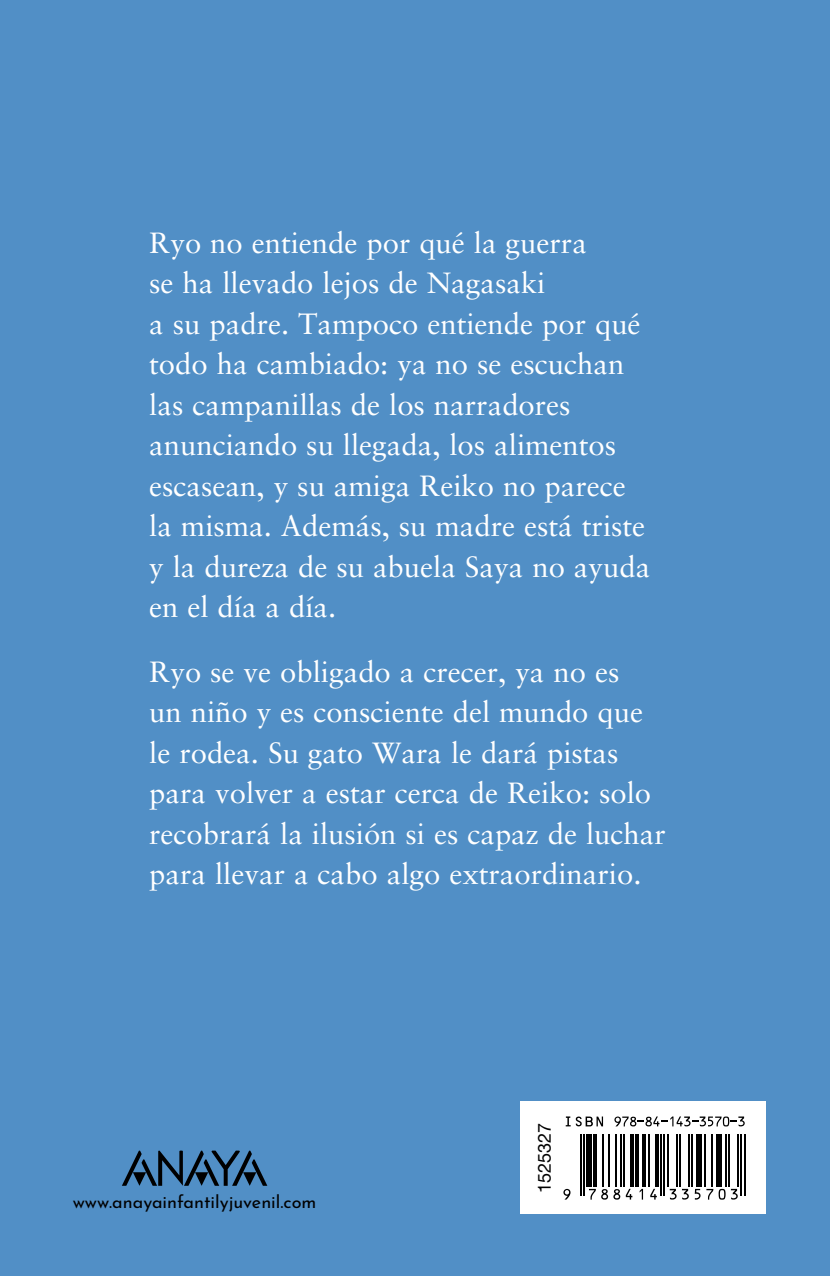
<style>
.page{position:relative;width:830px;height:1276px;background:#fff}
.page>*{position:absolute;margin:0;border:0;box-sizing:border-box;transform-origin:0 0}
.t1{font:29.25px/40.5px "Sabon LT Std";color:#fff}
.t2{font:18px "Josefin Sans";color:#000}
.t3{font:18px "Helvetica Neue LT Std";color:#000}
</style>
<div class="page">
<div style="left:0;top:0;width:829px;height:1276px;background:#518fc6"></div>
<svg style="left:122px;top:1150px;width:145px;height:35px"></svg>
<div style="left:520px;top:1101px;width:245px;height:113px;background:#fff"></div>
<hr style="left:579px;top:1134px;width:2px;height:61px;background:#000">
<hr style="left:583px;top:1134px;width:1px;height:61px;background:#000">
<div style="left:586px;top:1134px;width:5px;height:53px;background:#000"></div>
<hr style="left:593px;top:1134px;width:3px;height:53px;background:#000">
<hr style="left:602px;top:1134px;width:1px;height:53px;background:#000">
<hr style="left:607px;top:1134px;width:2px;height:53px;background:#000">
<hr style="left:614px;top:1134px;width:2px;height:53px;background:#000">
<hr style="left:619px;top:1134px;width:2px;height:53px;background:#000">
<hr style="left:623px;top:1134px;width:1px;height:53px;background:#000">
<hr style="left:630px;top:1134px;width:3px;height:53px;background:#000">
<hr style="left:635px;top:1134px;width:3px;height:53px;background:#000">
<hr style="left:642px;top:1134px;width:3px;height:53px;background:#000">
<hr style="left:647px;top:1134px;width:2px;height:53px;background:#000">
<svg style="left:655px;top:1134px;width:3px;height:53px"></svg>
<hr style="left:659px;top:1134px;width:2px;height:61px;background:#000">
<hr style="left:663px;top:1134px;width:2px;height:61px;background:#000">
<hr style="left:666px;top:1134px;width:2px;height:53px;background:#000">
<hr style="left:675px;top:1134px;width:2px;height:53px;background:#000">
<hr style="left:679px;top:1134px;width:1px;height:53px;background:#000">
<hr style="left:687px;top:1134px;width:2px;height:53px;background:#000">
<hr style="left:691px;top:1134px;width:2px;height:53px;background:#000">
<div style="left:696px;top:1134px;width:5px;height:53px;background:#000"></div>
<hr style="left:703px;top:1134px;width:2px;height:53px;background:#000">
<hr style="left:710px;top:1134px;width:2px;height:53px;background:#000">
<div style="left:715px;top:1134px;width:5px;height:53px;background:#000"></div>
<hr style="left:724px;top:1134px;width:2px;height:53px;background:#000">
<hr style="left:727px;top:1134px;width:2px;height:53px;background:#000">
<hr style="left:736px;top:1134px;width:2px;height:53px;background:#000">
<hr style="left:740px;top:1134px;width:1px;height:61px;background:#000">
<hr style="left:743px;top:1134px;width:2px;height:61px;background:#000">
<svg style="left:565px;top:1116px;width:37px;height:10px"></svg>
<svg style="left:614px;top:1116px;width:130px;height:10px"></svg>
<svg style="left:563px;top:1189px;width:7px;height:10px"></svg>
<svg style="left:588px;top:1189px;width:7px;height:10px"></svg>
<svg style="left:601px;top:1189px;width:6px;height:10px"></svg>
<svg style="left:613px;top:1188px;width:19px;height:11px"></svg>
<svg style="left:639px;top:1189px;width:3px;height:10px"></svg>
<svg style="left:650px;top:1188px;width:6px;height:11px"></svg>
<svg style="left:669px;top:1188px;width:19px;height:11px"></svg>
<svg style="left:694px;top:1189px;width:6px;height:10px"></svg>
<svg style="left:706px;top:1188px;width:31px;height:11px"></svg>
<p class="t1" style="left:149px;top:222px;width:502px">Ryo no entiende por qué la guerra<br>se ha llevado lejos de Nagasaki<br>a su padre. Tampoco entiende por qué todo ha cambiado: ya no se escuchan las campanillas de los narradores anunciando su llegada, los alimentos escasean, y su amiga Reiko no parece la misma. Además, su madre está triste y la dureza de su abuela Saya no ayuda en el día a día.</p>
<p class="t1" style="left:149px;top:651px;width:518px">Ryo se ve obligado a crecer, ya no es<br>un niño y es consciente del mundo que le rodea. Su gato Wara le dará pistas para volver a estar cerca de Reiko: solo recobrará la ilusión si es capaz de luchar para llevar a cabo algo extraordinario.</p>
<p class="t2" style="left:73px;top:1186px;width:245px">www.anayainfantilyjuvenil.com</p>
<p class="t3" style="left:533px;top:1192px;width:72px;rotate:-90deg">1525327</p>
</div>
